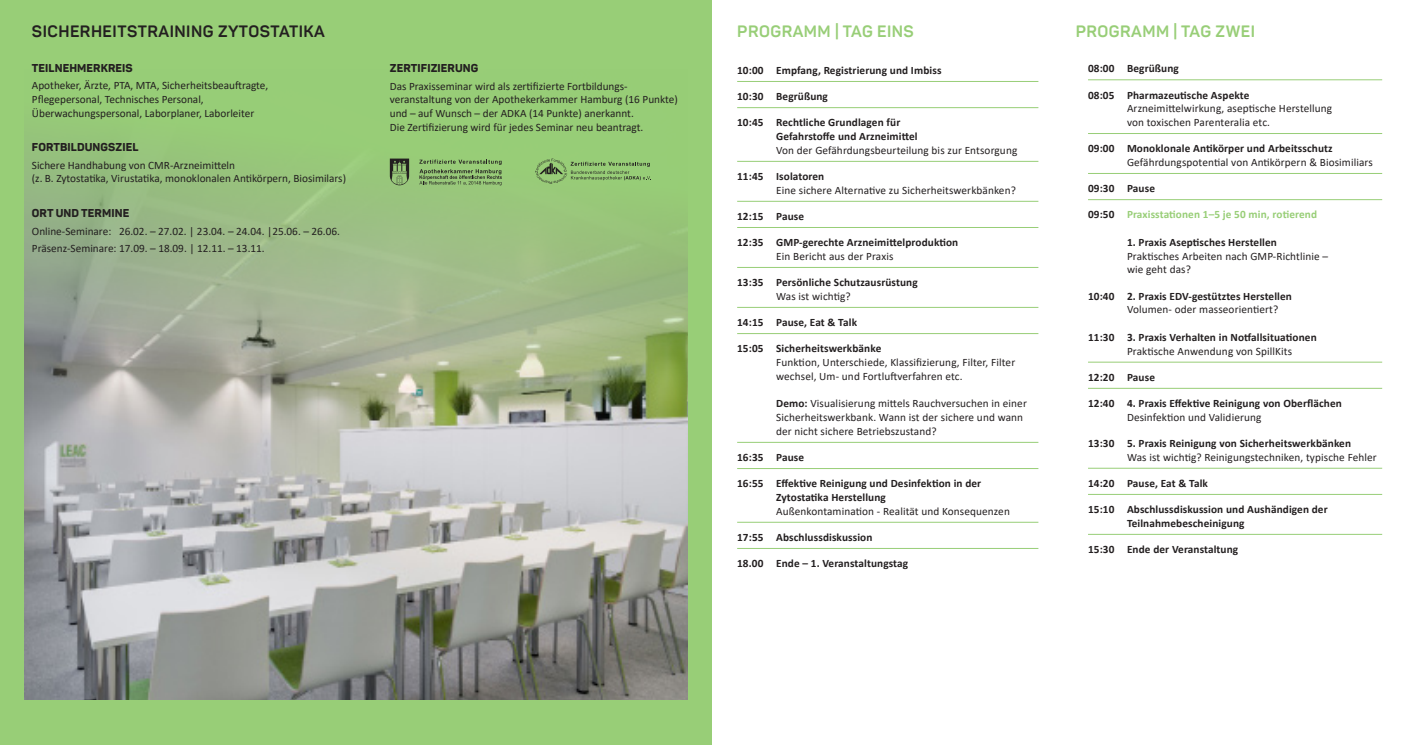
<style>
.page{position:relative;width:1407px;height:745px;background:#fff}
.page>*{position:absolute;margin:0;border:0;box-sizing:border-box;transform-origin:0 0}
.Fließtext_Schwarz{font:700 16.25px "Panton";letter-spacing:.03em;color:#98ce77}
.Fließtext_Schwarz-2{font:700 16.25px "Panton";letter-spacing:.03em;color:#231f20}
.Tagesplanung_-_Info{font:700 11.25px/13.8px "Calibri";letter-spacing:.01em;color:#231f20}
.Tagesplanung_-_Info-2{font:11.25px/13.8px "Calibri";letter-spacing:.01em;color:#231f20}
.Fließtext_Schwarz-3{font:11.25px/13.8px "Calibri";color:#231f20}
.Fließtext_Schwarz-4{font:800 11.25px "Panton";letter-spacing:.01em;color:#231f20}
.Tagesplanung_-_Info-3{font:700 11.25px "Calibri";letter-spacing:.01em;color:#98ce77}
.s1{font-weight:400}
.s2{font-weight:700}
.s3{color:#231f20}
</style>
<div class="page">
<div style="left:0;top:0;width:712px;height:744px;background:#98ce77"></div>
<hr style="left:737px;top:81px;width:301px;height:1px;background:#98ce77">
<hr style="left:737px;top:107px;width:301px;height:1px;background:#98ce77">
<hr style="left:737px;top:161px;width:301px;height:1px;background:#98ce77">
<hr style="left:737px;top:201px;width:301px;height:1px;background:#98ce77">
<hr style="left:737px;top:227px;width:301px;height:1px;background:#98ce77">
<hr style="left:737px;top:267px;width:301px;height:1px;background:#98ce77">
<hr style="left:737px;top:307px;width:301px;height:1px;background:#98ce77">
<hr style="left:737px;top:333px;width:301px;height:1px;background:#98ce77">
<hr style="left:737px;top:442px;width:301px;height:1px;background:#98ce77">
<hr style="left:737px;top:468px;width:301px;height:1px;background:#98ce77">
<hr style="left:737px;top:521px;width:301px;height:1px;background:#98ce77">
<hr style="left:737px;top:547px;width:301px;height:1px;background:#98ce77">
<hr style="left:1088px;top:79px;width:294px;height:1px;background:#98ce77">
<hr style="left:1088px;top:133px;width:294px;height:1px;background:#98ce77">
<hr style="left:1088px;top:173px;width:294px;height:1px;background:#98ce77">
<hr style="left:1088px;top:199px;width:294px;height:1px;background:#98ce77">
<hr style="left:1088px;top:361px;width:294px;height:1px;background:#98ce77">
<hr style="left:1088px;top:388px;width:294px;height:1px;background:#98ce77">
<hr style="left:1088px;top:467px;width:294px;height:1px;background:#98ce77">
<hr style="left:1088px;top:494px;width:294px;height:1px;background:#98ce77">
<hr style="left:1088px;top:533px;width:294px;height:1px;background:#98ce77">
<img style="left:25px;top:135px;width:662px;height:563px">
<svg style="left:419px;top:159px;width:83px;height:26px"></svg>
<svg style="left:390px;top:158px;width:19px;height:27px"></svg>
<svg style="left:535px;top:158px;width:116px;height:26px"></svg>
<p class="Fließtext_Schwarz-2" style="left:32px;top:21px;width:294px">SICHERHEITSTRAINING ZYTOSTATIKA</p>
<p class="Fließtext_Schwarz-4" style="left:32px;top:61px;width:102px">TEILNEHMERKREIS</p>
<p class="Fließtext_Schwarz-3" style="left:32px;top:78px;width:238px">Apotheker, Ärzte, PTA, MTA, Sicherheitsbeauftragte,<br>Pflegepersonal, Technisches Personal,<br>Überwachungspersonal, Laborplaner, Laborleiter</p>
<p class="Fließtext_Schwarz-4" style="left:32px;top:140px;width:108px">FORTBILDUNGSZIEL</p>
<p class="Fließtext_Schwarz-3" style="left:32px;top:158px;width:316px">Sichere Handhabung von CMR-Arzneimitteln<br>(z. B. Zytostatika, Virustatika, monoklonalen Antikörpern, Biosimilars)</p>
<p class="Fließtext_Schwarz-4" style="left:32px;top:206px;width:99px">ORT UND TERMINE</p>
<p class="Fließtext_Schwarz-3" style="left:32px;top:223px;width:310px">Online-Seminare: 26.02. – 27.02. | 23.04. – 24.04. |25.06. – 26.06.</p>
<p class="Fließtext_Schwarz-3" style="left:32px;top:241px;width:234px">Präsenz-Seminare: 17.09. – 18.09. | 12.11. – 13.11.</p>
<p class="Fließtext_Schwarz-4" style="left:390px;top:61px;width:90px">ZERTIFIZIERUNG</p>
<p class="Fließtext_Schwarz-3" style="left:390px;top:79px;width:289px">Das Praxisseminar wird als zertifizierte Fortbildungs&shy;veranstaltung von der Apothekerkammer Hamburg (16 Punkte) und – auf Wunsch – der ADKA (14 Punkte) anerkannt.<br>Die Zertifizierung wird für jedes Seminar neu beantragt.</p>
<p class="Fließtext_Schwarz" style="left:737px;top:21px;width:178px">PROGRAMM | TAG EINS</p>
<p class="Fließtext_Schwarz" style="left:1075px;top:21px;width:181px">PROGRAMM | TAG ZWEI</p>
<p class="Tagesplanung_-_Info" style="left:737px;top:63px;width:206px">10:00 Empfang, Registrierung und Imbiss</p>
<p class="Tagesplanung_-_Info" style="left:737px;top:89px;width:92px">10:30 Begrüßung</p>
<p class="Tagesplanung_-_Info" style="left:776px;top:116px;width:243px;text-indent:-39px">10:45 Rechtliche Grundlagen für<br>Gefahrstoffe und Arzneimittel<br><span class="s1">Von der Gefährdungsbeurteilung bis zur Entsorgung</span></p>
<p class="Tagesplanung_-_Info-2" style="left:776px;top:169px;width:241px;text-indent:-39px"><span class="s2">11:45 Isolatoren<br></span>Eine sichere Alternative zu Sicherheitswerkbänken?</p>
<p class="Tagesplanung_-_Info" style="left:737px;top:209px;width:68px">12:15 Pause</p>
<p class="Tagesplanung_-_Info" style="left:776px;top:235px;width:184px;text-indent:-39px">12:35 GMP-gerechte Arzneimittelproduktion<br><span class="s1">Ein Bericht aus der Praxis</span></p>
<p class="Tagesplanung_-_Info" style="left:776px;top:275px;width:143px;text-indent:-39px">13:35 Persönliche Schutzausrüstung<br><span class="s1">Was ist wichtig?</span></p>
<p class="Tagesplanung_-_Info" style="left:737px;top:315px;width:121px">14:15 Pause, Eat &amp; Talk</p>
<p class="Tagesplanung_-_Info-2" style="left:776px;top:341px;width:241px;text-indent:-39px"><span class="s2">15:05 Sicherheitswerkbänke<br></span>Funktion, Unterschiede, Klassifizierung, Filter, Filter wechsel, Um- und Fortluftverfahren etc.</p>
<p class="Tagesplanung_-_Info-2" style="left:776px;top:396px;width:252px"><span class="s2">Demo:</span> Visualisierung mittels Rauchversuchen in einer<br>Sicherheitswerkbank. Wann ist der sichere und wann der nicht sichere Betriebszustand?</p>
<p class="Tagesplanung_-_Info" style="left:737px;top:450px;width:68px">16:35 Pause</p>
<p class="Tagesplanung_-_Info" style="left:776px;top:476px;width:235px;text-indent:-39px">16:55 Effektive Reinigung und Desinfektion in der<br>Zytostatika Herstellung<br><span class="s1">Außenkontamination - Realität und Konsequenzen</span></p>
<p class="Tagesplanung_-_Info" style="left:737px;top:530px;width:137px">17:55 Abschlussdiskussion</p>
<p class="Tagesplanung_-_Info" style="left:737px;top:556px;width:172px">18.00 Ende – 1. Veranstaltungstag</p>
<p class="Tagesplanung_-_Info" style="left:1088px;top:62px;width:92px">08:00 Begrüßung</p>
<p class="Tagesplanung_-_Info-2" style="left:1127px;top:88px;width:207px;text-indent:-39px"><span class="s2">08:05 Pharmazeutische Aspekte<br></span>Arzneimittelwirkung, aseptische Herstellung von toxischen Parenteralia etc.</p>
<p class="Tagesplanung_-_Info-2" style="left:1127px;top:141px;width:247px;text-indent:-39px"><span class="s2">09:00 Monoklonale Antikörper und Arbeitsschutz<br></span>Gefährdungspotential von Antikörpern &amp; Biosimiliars</p>
<p class="Tagesplanung_-_Info" style="left:1088px;top:181px;width:68px">09:30 Pause</p>
<p class="Tagesplanung_-_Info-3" style="left:1088px;top:206px;width:231px"><span class="s3">09:50</span> Praxisstationen 1–5 je 50 min, rotierend</p>
<p class="Tagesplanung_-_Info-2" style="left:1127px;top:235px;width:203px"><span class="s2">1. Praxis Aseptisches Herstellen<br></span>Praktisches Arbeiten nach GMP-Richtlinie – wie geht das?</p>
<p class="Tagesplanung_-_Info" style="left:1127px;top:289px;width:166px;text-indent:-39px">10:40 2. Praxis EDV-gestütztes Herstellen<br><span class="s1">Volumen- oder masseorientiert?</span></p>
<p class="Tagesplanung_-_Info" style="left:1127px;top:330px;width:191px;text-indent:-39px">11:30 3. Praxis Verhalten in Notfallsituationen<br><span class="s1">Praktische Anwendung von SpillKits</span></p>
<p class="Tagesplanung_-_Info" style="left:1088px;top:370px;width:68px">12:20 Pause</p>
<p class="Tagesplanung_-_Info" style="left:1127px;top:396px;width:216px;text-indent:-39px">12:40 4. Praxis Effektive Reinigung von Oberflächen<br><span class="s1">Desinfektion und Validierung</span></p>
<p class="Tagesplanung_-_Info-2" style="left:1127px;top:436px;width:251px;text-indent:-39px"><span class="s2">13:30 5. Praxis Reinigung von Sicherheitswerkbänken<br></span>Was ist wichtig? Reinigungstechniken, typische Fehler</p>
<p class="Tagesplanung_-_Info" style="left:1088px;top:476px;width:121px">14:20 Pause, Eat &amp; Talk</p>
<p class="Tagesplanung_-_Info" style="left:1127px;top:502px;width:202px;text-indent:-39px">15:10 Abschlussdiskussion und Aushändigen der<br>Teilnahmebescheinigung</p>
<p class="Tagesplanung_-_Info" style="left:1088px;top:542px;width:152px">15:30 Ende der Veranstaltung</p>
</div>
